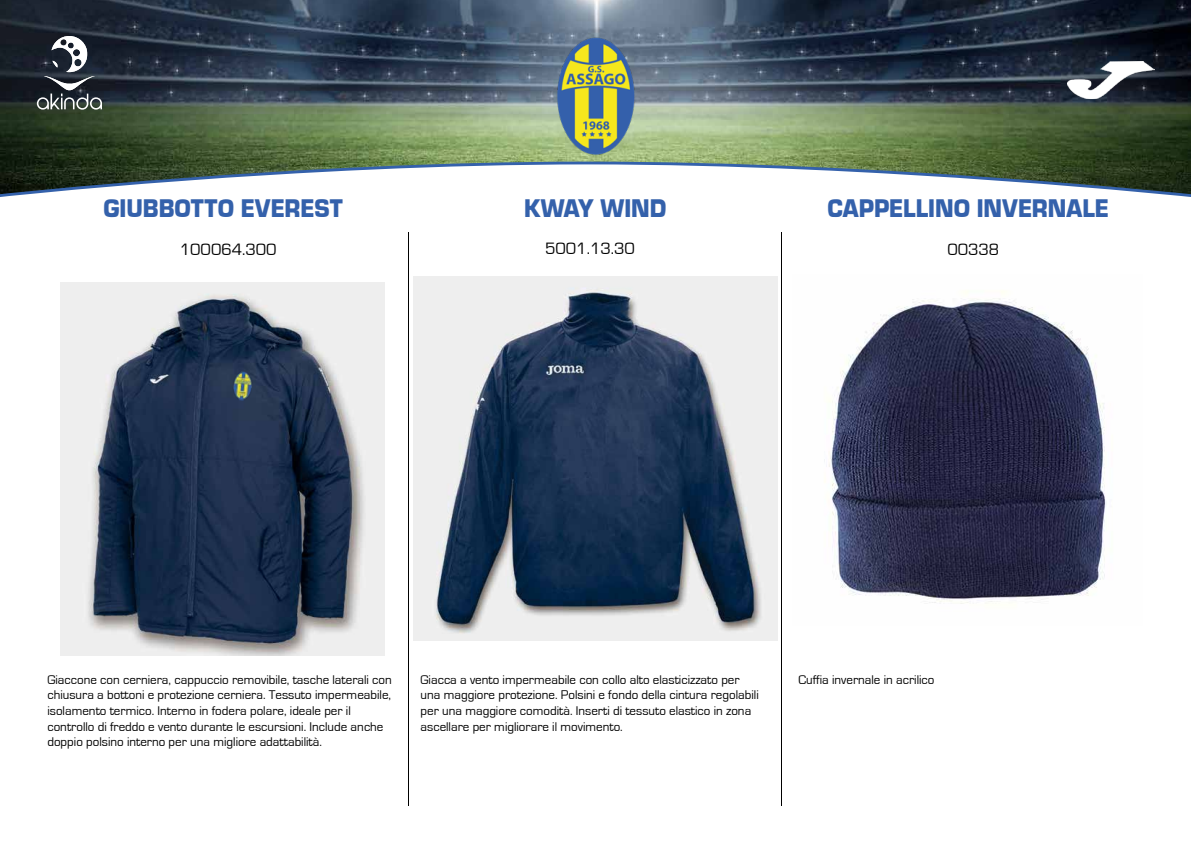
<style>
.page{position:relative;width:1191px;height:842px;background:#fff}
.page>*{position:absolute;margin:0;border:0;box-sizing:border-box;transform-origin:0 0}
.t1{font:26.4px "Eurostile Black DTC";color:#3461ab;scale:.91 1}
.t2{font:17px "Eurostile";color:#000}
.t3{font:13px/15.6px "Eurostile";color:#000}
</style>
<div class="page">
<img style="left:0;top:0;width:1191px;height:194px">
<svg style="left:37px;top:36px;width:65px;height:74px"></svg>
<img style="left:1068px;top:62px;width:87px;height:36px">
<img style="left:535px;top:36px;width:120px;height:120px">
<img style="left:61px;top:282px;width:323px;height:373px">
<img style="left:227px;top:370px;width:31px;height:32px">
<img style="left:414px;top:277px;width:363px;height:364px">
<hr style="left:408px;top:232px;width:1px;height:574px;background:#000">
<hr style="left:782px;top:232px;width:1px;height:574px;background:#000">
<img style="left:824px;top:291px;width:283px;height:313px">
<h1 class="t1" style="left:103px;top:194px;width:265px">GIUBBOTTO EVEREST</h1>
<h2 class="t2" style="left:180px;top:240px;width:98px">100064.300</h2>
<h1 class="t1" style="left:524px;top:194px;width:158px">KWAY WIND</h1>
<h2 class="t2" style="left:545px;top:240px;width:91px">5001.13.30</h2>
<h1 class="t1" style="left:827px;top:194px;width:310px">CAPPELLINO INVERNALE</h1>
<h2 class="t2" style="left:947px;top:240px;width:53px">00338</h2>
<p class="t3" style="left:47px;top:672px;width:346px">Giaccone con cerniera, cappuccio removibile, tasche laterali con chiusura a bottoni e protezione cerniera. Tessuto impermeabile, isolamento termico. Interno in fodera polare, ideale per il controllo di freddo e vento durante le escursioni. Include anche doppio polsino interno per una migliore adattabilità.</p>
<p class="t3" style="left:420px;top:672px;width:340px">Giacca a vento impermeabile con collo alto elasticizzato per una maggiore protezione. Polsini e fondo della cintura regolabili per una maggiore comodità. Inserti di tessuto elastico in zona ascellare per migliorare il movimento.</p>
<p class="t3" style="left:798px;top:672px;width:137px">Cuffia invernale in acrilico</p>
</div>
